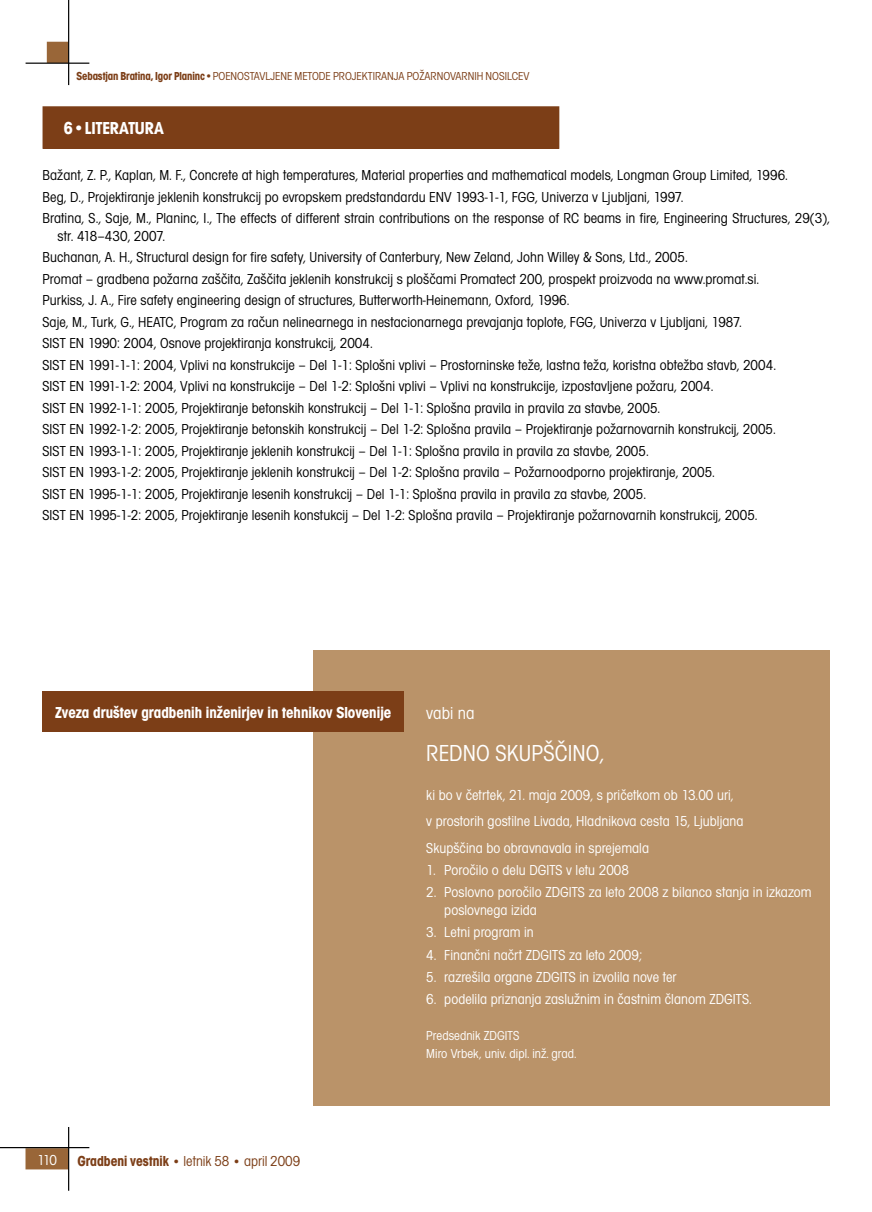
<style>
.page{position:relative;width:872px;height:1212px;background:#fff}
.page>*{position:absolute;margin:0;border:0;box-sizing:border-box;transform-origin:0 0}
.Osnovni_tekst{font:condensed 24px "Avant Gar Got Itc TEE";letter-spacing:.005em;color:#fff}
._12_13{font:700 condensed 18px "Avant Gar Got Itc TEE";color:#fff}
.Osnovni_tekst-2{font:condensed 18px "Avant Gar Got Itc TEE";letter-spacing:.005em;color:#fff}
.t1{font:700 condensed 16.5px "Avant Gar Got Itc TEE";color:#fff}
.Osnovni_tekst-3{font:condensed 15px/17.2px "Avant Gar Got Itc TEE";letter-spacing:.005em;color:#000}
.Osnovni_tekst-4{font:condensed 15px/18px "Avant Gar Got Itc TEE";letter-spacing:.005em;color:#fff}
.t2{font:condensed 15px "Avant Gar Got Itc TEE";color:#7c3e17}
.Osnovni_tekst-5{font:condensed 13.5px "Avant Gar Got Itc TEE";letter-spacing:.005em;color:#fff}
.t3{font:condensed 12px "Avant Gar Got Itc TEE";color:#7c3e17}
.s1{font-weight:700}
.s2{font-weight:700;font-size:13.5px}
</style>
<div class="page">
<div style="left:48px;top:42px;width:19px;height:20px;background:#996638"></div>
<div style="left:47px;top:42px;width:21px;height:21px;border:2px solid #996638"></div>
<div style="left:26px;top:1149px;width:41px;height:20px;background:#996638"></div>
<div style="left:26px;top:1148px;width:42px;height:21px;border:2px solid #996638"></div>
<hr style="left:0;top:1147px;width:89px;height:1px;background:#000">
<hr style="left:68px;top:1127px;width:1px;height:64px;background:#000">
<hr style="left:26px;top:63px;width:63px;height:1px;background:#000">
<hr style="left:68px;top:0;width:1px;height:85px;background:#000">
<div style="left:313px;top:650px;width:516px;height:456px;background:#ba9369"></div>
<div style="left:43px;top:107px;width:515px;height:41px;background:#7c3e17"></div>
<div style="left:43px;top:106px;width:516px;height:43px;border:2px solid #7c3e17"></div>
<div style="left:43px;top:691px;width:361px;height:40px;background:#7c3e17"></div>
<p class="t3" style="left:77px;top:70px;width:454px"><span class="s1">Sebastjan Bratina, Igor Planinc</span>•POENOSTAVLJENE METODE PROJEKTIRANJA POŽARNOVARNIH NOSILCEV</p>
<p class="_12_13" style="left:64px;top:118px;width:101px">6•LITERATURA</p>
<p class="Osnovni_tekst-3" style="left:43px;top:167px;width:747px">Bažant, Z. P., Kaplan, M. F., Concrete at high temperatures, Material properties and mathematical models, Longman Group Limited, 1996.</p>
<p class="Osnovni_tekst-3" style="left:43px;top:188px;width:642px">Beg, D., Projektiranje jeklenih konstrukcij po evropskem predstandardu ENV 1993-1-1, FGG, Univerza v Ljubljani, 1997.</p>
<p class="Osnovni_tekst-3" style="left:58px;top:210px;width:774px;text-indent:-15px">Bratina, S., Saje, M., Planinc, I., The effects of different strain contributions on the response of RC beams in fire, Engineering Structures, 29(3), str. 418–430, 2007.</p>
<p class="Osnovni_tekst-3" style="left:43px;top:249px;width:646px">Buchanan, A. H., Structural design for fire safety, University of Canterbury, New Zeland, John Willey &amp; Sons, Ltd., 2005.</p>
<p class="Osnovni_tekst-3" style="left:43px;top:270px;width:718px">Promat – gradbena požarna zaščita, Zaščita jeklenih konstrukcij s ploščami Promatect 200, prospekt proizvoda na www.promat.si.</p>
<p class="Osnovni_tekst-3" style="left:43px;top:292px;width:528px">Purkiss, J. A., Fire safety engineering design of structures, Butterworth-Heinemann, Oxford, 1996.</p>
<p class="Osnovni_tekst-3" style="left:43px;top:313px;width:701px">Saje, M., Turk, G., HEATC, Program za račun nelinearnega in nestacionarnega prevajanja toplote, FGG, Univerza v Ljubljani, 1987.</p>
<p class="Osnovni_tekst-3" style="left:43px;top:335px;width:332px">SIST EN 1990: 2004, Osnove projektiranja konstrukcij, 2004.</p>
<p class="Osnovni_tekst-3" style="left:43px;top:356px;width:735px">SIST EN 1991-1-1: 2004, Vplivi na konstrukcije – Del 1-1: Splošni vplivi – Prostorninske teže, lastna teža, koristna obtežba stavb, 2004.</p>
<p class="Osnovni_tekst-3" style="left:43px;top:378px;width:672px">SIST EN 1991-1-2: 2004, Vplivi na konstrukcije – Del 1-2: Splošni vplivi – Vplivi na konstrukcije, izpostavljene požaru, 2004.</p>
<p class="Osnovni_tekst-3" style="left:43px;top:399px;width:619px">SIST EN 1992-1-1: 2005, Projektiranje betonskih konstrukcij – Del 1-1: Splošna pravila in pravila za stavbe, 2005.</p>
<p class="Osnovni_tekst-3" style="left:43px;top:421px;width:735px">SIST EN 1992-1-2: 2005, Projektiranje betonskih konstrukcij – Del 1-2: Splošna pravila – Projektiranje požarnovarnih konstrukcij, 2005.</p>
<p class="Osnovni_tekst-3" style="left:43px;top:442px;width:607px">SIST EN 1993-1-1: 2005, Projektiranje jeklenih konstrukcij – Del 1-1: Splošna pravila in pravila za stavbe, 2005.</p>
<p class="Osnovni_tekst-3" style="left:43px;top:464px;width:674px">SIST EN 1993-1-2: 2005, Projektiranje jeklenih konstrukcij – Del 1-2: Splošna pravila – Požarnoodporno projektiranje, 2005.</p>
<p class="Osnovni_tekst-3" style="left:43px;top:485px;width:605px">SIST EN 1995-1-1: 2005, Projektiranje lesenih konstrukcij – Del 1-1: Splošna pravila in pravila za stavbe, 2005.</p>
<p class="Osnovni_tekst-3" style="left:43px;top:507px;width:716px">SIST EN 1995-1-2: 2005, Projektiranje lesenih konstukcij – Del 1-2: Splošna pravila – Projektiranje požarnovarnih konstrukcij, 2005.</p>
<p class="t1" style="left:55px;top:703px;width:337px">Zveza društev gradbenih inženirjev in tehnikov Slovenije</p>
<p class="Osnovni_tekst-2" style="left:426px;top:703px;width:50px">vabi na</p>
<p class="Osnovni_tekst" style="left:426px;top:739px;width:179px">REDNO SKUPŠČINO,</p>
<p class="Osnovni_tekst-4" style="left:426px;top:786px;width:309px">ki bo v četrtek, 21. maja 2009, s pričetkom ob 13.00 uri,</p>
<p class="Osnovni_tekst-4" style="left:426px;top:812px;width:319px">v prostorih gostilne Livada, Hladnikova cesta 15, Ljubljana</p>
<p class="Osnovni_tekst-4" style="left:426px;top:839px;width:224px">Skupščina bo obravnavala in sprejemala</p>
<p class="Osnovni_tekst-4" style="left:426px;top:861px;width:204px">1. Poročilo o delu DGITS v letu 2008</p>
<p class="Osnovni_tekst-4" style="left:444px;top:883px;width:369px;text-indent:-18px">2. Poslovno poročilo ZDGITS za leto 2008 z bilanco stanja in izkazom poslovnega izida</p>
<p class="Osnovni_tekst-4" style="left:426px;top:923px;width:109px">3. Letni program in</p>
<p class="Osnovni_tekst-4" style="left:426px;top:946px;width:217px">4. Finančni načrt ZDGITS za leto 2009;</p>
<p class="Osnovni_tekst-4" style="left:426px;top:968px;width:252px">5. razrešila organe ZDGITS in izvolila nove ter</p>
<p class="Osnovni_tekst-4" style="left:426px;top:990px;width:327px">6. podelila priznanja zaslužnim in častnim članom ZDGITS.</p>
<p class="Osnovni_tekst-5" style="left:426px;top:1028px;width:95px">Predsednik ZDGITS</p>
<p class="Osnovni_tekst-5" style="left:426px;top:1046px;width:152px">Miro Vrbek, univ. dipl. inž. grad.</p>
<p class="Osnovni_tekst-4" style="left:37px;top:1151px;width:21px">110</p>
<p class="t2" style="left:77px;top:1152px;width:224px"><span class="s1">Gradbeni vestnik</span> <span class="s2">•</span> letnik 58 <span class="s2">•</span> april 2009</p>
</div>
